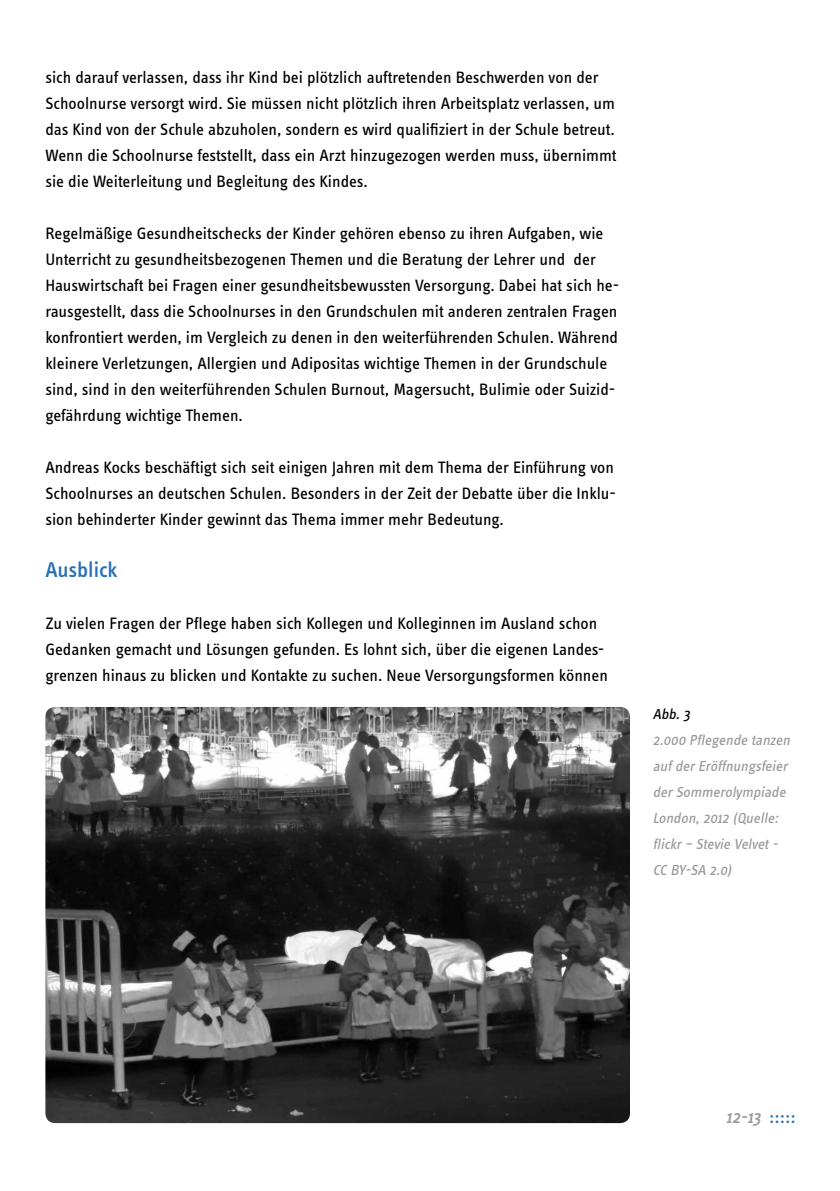
<style>
.page{position:relative;width:840px;height:1191px;background:#fff}
.page>*{position:absolute;margin:0;border:0;box-sizing:border-box;transform-origin:0 0}
.t1{font:500 22px "Info Text";letter-spacing:-.005em;color:#2770b6}
.t2{font:italic 500 18px "Info Text";color:#989999}
.t3{font:17px/26px "Info Text";color:#000}
.t4{font:italic 15px/26px "Info Text";letter-spacing:-.005em;color:#989999}
.t5{font:italic 15px "Info Text";color:#000}
.s1{font-weight:700;font-style:normal;font-size:16px;color:#2770b6}
</style>
<div class="page">
<img style="left:45px;top:707px;width:584px;height:416px">
<p class="t3" style="left:45px;top:64px;width:572px">sich darauf verlassen, dass ihr Kind bei plötzlich auftretenden Beschwerden von der Schoolnurse versorgt wird. Sie müssen nicht plötzlich ihren Arbeitsplatz verlassen, um das Kind von der Schule abzuholen, sondern es wird qualifiziert in der Schule betreut.<br>Wenn die Schoolnurse feststellt, dass ein Arzt hinzugezogen werden muss, übernimmt sie die Weiterleitung und Begleitung des Kindes.</p>
<p class="t3" style="left:45px;top:220px;width:575px">Regelmäßige Gesundheitschecks der Kinder gehören ebenso zu ihren Aufgaben, wie Unterricht zu gesundheitsbezogenen Themen und die Beratung der Lehrer und der Hauswirtschaft bei Fragen einer gesundheitsbewussten Versorgung. Dabei hat sich he&shy;rausgestellt, dass die Schoolnurses in den Grundschulen mit anderen zentralen Fragen konfrontiert werden, im Vergleich zu denen in den weiterführenden Schulen. Während kleinere Verletzungen, Allergien und Adipositas wichtige Themen in der Grundschule sind, sind in den weiterführenden Schulen Burnout, Magersucht, Bulimie oder Suizid&shy;gefährdung wichtige Themen.</p>
<p class="t3" style="left:45px;top:454px;width:569px;text-align:justify">Andreas Kocks beschäftigt sich seit einigen Jahren mit dem Thema der Einführung von Schoolnurses an deutschen Schulen. Besonders in der Zeit der Debatte über die Inklu&shy;sion behinderter Kinder gewinnt das Thema immer mehr Bedeutung.</p>
<p class="t1" style="left:45px;top:557px;width:74px">Ausblick</p>
<p class="t3" style="left:45px;top:610px;width:563px">Zu vielen Fragen der Pflege haben sich Kollegen und Kolleginnen im Ausland schon<br>Gedanken gemacht und Lösungen gefunden. Es lohnt sich, über die eigenen Landes&shy;grenzen hinaus zu blicken und Kontakte zu suchen. Neue Versorgungsformen können</p>
<p class="t5" style="left:652px;top:705px;width:42px">Abb.3</p>
<p class="t4" style="left:652px;top:726px;width:141px">2.000 Pflegende tanzen auf derEröffnungsfeier derSommerolympiade<br>London,2012 (Quelle: flickr– Stevie Velvet-<br>CC BY-SA 2.0)</p>
<p class="t2" style="left:725px;top:1107px;width:71px">12-13 <span class="s1">:::::</span></p>
</div>
